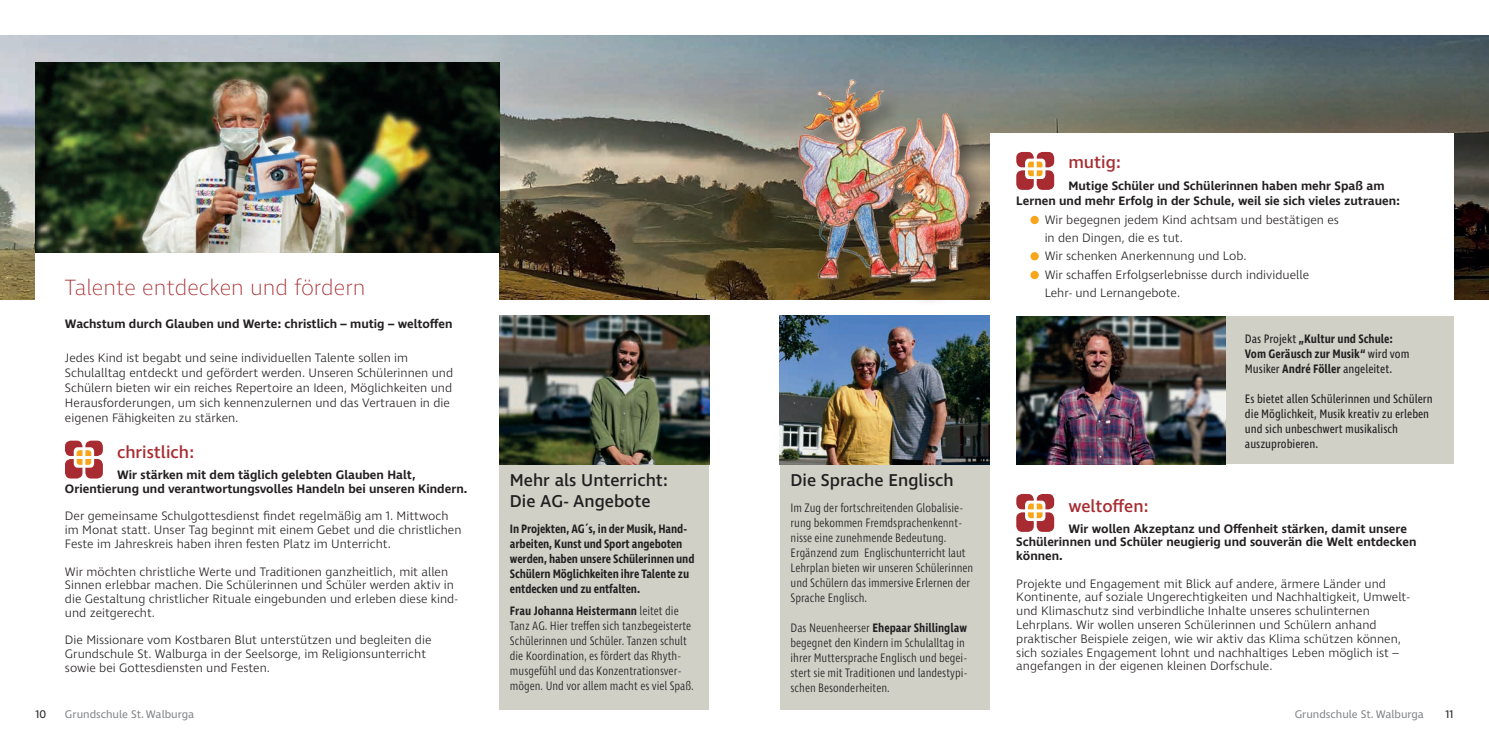
<style>
.page{position:relative;width:1489px;height:745px;background:#fff}
.page>*{position:absolute;margin:0;border:0;box-sizing:border-box;transform-origin:0 0}
.t1{font:200 22.5px "Ingra";color:#a72b30}
.t2{font:500 17.5px/21px "Ingra";color:#231f20}
.t3{font:500 17.5px "Ingra";color:#a72b30}
.t4{font:300 12.5px/13.8px "Ingra";color:#231f20}
.t5{font:300 12.5px/15px "Ingra Cd";color:#231f20}
.t6{font:600 12.5px/13.8px "Ingra";color:#231f20}
.t7{font:600 12.5px/15px "Ingra Cd";letter-spacing:-.01em;color:#231f20}
.t8{font:12.5px/15px "Ingra Cd";color:#231f20}
.t9{font:11.25px "Ingra";color:#808285}
.t10{font:11.25px "Ingra";color:#231f20}
.s1{font-weight:600}
.s2{font-weight:400}
</style>
<div class="page">
<img style="left:0;top:35px;width:1488px;height:264px">
<img style="left:35px;top:62px;width:464px;height:191px">
<div style="left:989px;top:133px;width:464px;height:494px;background:#fff"></div>
<div style="left:1016px;top:316px;width:437px;height:148px;background:#d0d0c7"></div>
<div style="left:780px;top:316px;width:209px;height:393px;background:#d0d0c7"></div>
<div style="left:499px;top:316px;width:210px;height:393px;background:#d0d0c7"></div>
<div style="left:1030px;top:216px;width:8px;height:8px;background:#f9a51b;border-radius:50%"></div>
<div style="left:1030px;top:252px;width:8px;height:8px;background:#f9a51b;border-radius:50%"></div>
<div style="left:1030px;top:271px;width:8px;height:8px;background:#f9a51b;border-radius:50%"></div>
<div style="left:35px;top:253px;width:464px;height:456px;background:#fff"></div>
<img style="left:1016px;top:316px;width:209px;height:148px">
<div style="left:793px;top:76px;width:198px;height:230px;background:#231f20;opacity:.48"></div>
<img style="left:790px;top:69px;width:186px;height:222px">
<svg style="left:65px;top:440px;width:38px;height:38px"></svg>
<svg style="left:1016px;top:152px;width:38px;height:38px"></svg>
<svg style="left:1016px;top:494px;width:38px;height:37px"></svg>
<img style="left:780px;top:315px;width:209px;height:149px">
<img style="left:499px;top:315px;width:210px;height:149px">
<h1 class="t1" style="left:65px;top:273px;width:302px">Talente entdecken und fördern</h1>
<p class="t6" style="left:65px;top:318px;width:389px">Wachstum durch Glauben und Werte: christlich – mutig – weltoffen</p>
<p class="t4" style="left:65px;top:351px;width:389px;line-height:15px">Jedes Kind ist begabt und seine individuellen Talente sollen im Schulalltag entdeckt und gefördert werden. Unseren Schülerinnen und Schülern bieten wir ein reiches Repertoire an Ideen, Möglichkeiten und Herausforderungen, um sich kennenzulernen und das Vertrauen in die eigenen Fähigkeiten zu stärken.</p>
<h2 class="t3" style="left:117px;top:441px;width:79px">christlich:</h2>
<p class="t6" style="left:65px;top:468px;width:404px;text-align:center">Wir stärken mit dem täglich gelebten Glauben Halt,<br>Orientierung und verantwortungsvolles Handeln bei unseren Kindern.</p>
<p class="t4" style="left:65px;top:509px;width:398px">Der gemeinsame Schulgottesdienst findet regelmäßig am 1. Mittwoch im Monat statt. Unser Tag beginnt mit einem Gebet und die christlichen<br>Feste im Jahreskreis haben ihren festen Platz im Unterricht.</p>
<p class="t4" style="left:65px;top:564px;width:394px">Wir möchten christliche Werte und Traditionen ganzheitlich, mit allen Sinnen erlebbar machen. Die Schülerinnen und Schüler werden aktiv in die Gestaltung christlicher Rituale eingebunden und erleben diese kind&shy;und zeitgerecht.</p>
<p class="t4" style="left:65px;top:633px;width:368px">Die Missionare vom Kostbaren Blut unterstützen und begleiten die<br>Grundschule St. Walburga in der Seelsorge, im Religionsunterricht sowie bei Gottesdiensten und Festen.</p>
<h2 class="t2" style="left:510px;top:470px;width:160px">Mehr als Unterricht:<br>Die AG- Angebote</h2>
<p class="t7" style="left:510px;top:521px;width:186px">In Projekten, AG´s, in der Musik, Hand&shy;arbeiten, Kunst und Sport angeboten werden, haben unsere Schülerinnen und Schülern Möglichkeiten ihre Talente zu entdecken und zu entfalten.</p>
<p class="t5" style="left:510px;top:603px;width:185px"><span class="s1">Frau Johanna Heistermann</span> leitet die Tanz AG. Hier treffen sich tanzbegeisterte Schülerinnen und Schüler. Tanzen schult die Koordination, es fördert das Rhyth&shy;musgefühl und das Konzentrationsver&shy;mögen. Und vor allem macht es viel Spaß.</p>
<h2 class="t2" style="left:790px;top:470px;width:165px">Die Sprache Englisch</h2>
<p class="t5" style="left:790px;top:500px;width:184px">Im Zug der fortschreitenden Globalisie&shy;rung bekommen Fremdsprachenkennt&shy;nisse eine zunehmende Bedeutung.<br>Ergänzend zum Englischunterricht laut Lehrplan bieten wir unseren Schülerinnen und Schülern das immersive Erlernen der Sprache Englisch.</p>
<p class="t5" style="left:790px;top:620px;width:179px">Das Neuenheerser <span class="s1">Ehepaar Shillinglaw </span>begegnet den Kindern im Schulalltag in ihrer Muttersprache Englisch und begei&shy;stert sie mit Traditionen und landestypi&shy;schen Besonderheiten.</p>
<h2 class="t3" style="left:1068px;top:151px;width:54px">mutig:</h2>
<p class="t6" style="left:1016px;top:179px;width:385px;line-height:15px;text-indent:52px">Mutige Schüler und Schülerinnen haben mehr Spaß am<br>Lernen und mehr Erfolg in der Schule, weil sie sich vieles zutrauen:</p>
<p class="t4" style="left:1044px;top:212px;width:296px;line-height:17.5px">Wir begegnen jedem Kind achtsam und bestätigen es in den Dingen, die es tut.</p>
<p class="t4" style="left:1044px;top:247px;width:266px;line-height:18.8px">Wir schenken Anerkennung und Lob.<br>Wir schaffen Erfolgserlebnisse durch individuelle</p>
<p class="t4" style="left:1044px;top:286px;width:137px">Lehr- und Lernangebote.</p>
<p class="t7" style="left:1244px;top:332px;width:166px"><span class="s2">Das Projekt</span> „Kultur und Schule:<br>Vom Geräusch zur Musik“ <span class="s2">wird vom<br>Musiker</span> André Föller <span class="s2">angeleitet.</span></p>
<p class="t8" style="left:1244px;top:392px;width:189px">Es bietet allen Schülerinnen und Schülern die Möglichkeit, Musik kreativ zu erleben und sich unbeschwert musikalisch auszuprobieren.</p>
<h2 class="t3" style="left:1068px;top:494px;width:82px">weltoffen:</h2>
<p class="t6" style="left:1016px;top:522px;width:401px;text-indent:52px">Wir wollen Akzeptanz und Offenheit stärken, damit unsere<br>Schülerinnen und Schüler neugierig und souverän die Welt entdecken können.</p>
<p class="t4" style="left:1016px;top:577px;width:395px">Projekte und Engagement mit Blick auf andere, ärmere Länder und Kontinente, auf soziale Ungerechtigkeiten und Nachhaltigkeit, Umwelt&shy;und Klimaschutz sind verbindliche Inhalte unseres schulinternen Lehrplans. Wir wollen unseren Schülerinnen und Schülern anhand praktischer Beispiele zeigen, wie wir aktiv das Klima schützen können, sich soziales Engagement lohnt und nachhaltiges Leben möglich ist – angefangen in der eigenen kleinen Dorfschule.</p>
<p class="t10" style="left:35px;top:706px;width:12px">10</p>
<p class="t9" style="left:65px;top:706px;width:131px">Grundschule St. Walburga</p>
<p class="t9" style="left:1294px;top:706px;width:131px">Grundschule St. Walburga</p>
<p class="t10" style="left:1445px;top:706px;width:10px">11</p>
</div>
